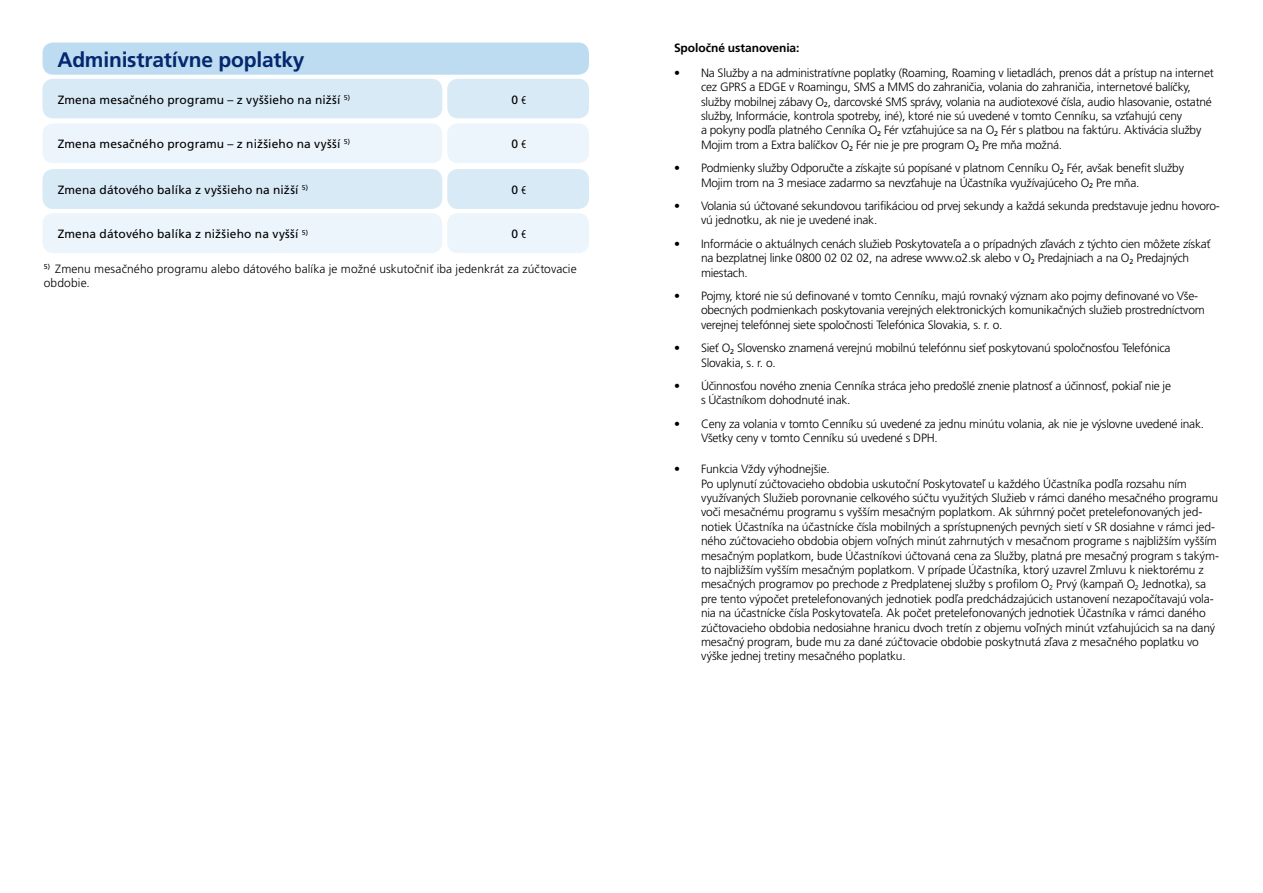
<style>
.page{position:relative;width:1263px;height:893px;background:#fff}
.page>*{position:absolute;margin:0;border:0;box-sizing:border-box;transform-origin:0 0}
.t1{font:700 21px "Frutiger CE";letter-spacing:-.01em;color:#04276e}
.t2{font:300 12px/14.4px "Frutiger CE";letter-spacing:-.02em;color:#000}
.t3{font:12px "Frutiger CE";letter-spacing:.015em;color:#000}
.t4{font:300 12px/14.4px "Frutiger CE";letter-spacing:.01em;color:#000}
.t5{font:700 12px "Frutiger CE";letter-spacing:-.005em;color:#000}
.s1{font-family:"Myriad Pro";font-stretch:condensed}
</style>
<div class="page">
<div style="left:43px;top:43px;width:546px;height:32px;background:#bddcf1;border-radius:11px"></div>
<div style="left:447px;top:79px;width:142px;height:39px;background:#d9eaf7;border-radius:11px"></div>
<div style="left:447px;top:169px;width:142px;height:40px;background:#d9eaf7;border-radius:11px"></div>
<div style="left:447px;top:124px;width:142px;height:39px;background:#ecf5fb;border-radius:11px"></div>
<div style="left:447px;top:213px;width:142px;height:40px;background:#ecf5fb;border-radius:11px"></div>
<div style="left:43px;top:79px;width:399px;height:39px;background:#d9eaf7;border-radius:11px"></div>
<div style="left:43px;top:169px;width:399px;height:40px;background:#d9eaf7;border-radius:11px"></div>
<div style="left:43px;top:124px;width:399px;height:39px;background:#ecf5fb;border-radius:11px"></div>
<div style="left:43px;top:213px;width:399px;height:40px;background:#ecf5fb;border-radius:11px"></div>
<h1 class="t1" style="left:57px;top:48px;width:249px">Administratívne poplatky</h1>
<p class="t3" style="left:58px;top:93px;width:294px">Zmena mesačného programu – z vyššieho na nižší <sup>5)</sup></p>
<p class="t3" style="left:58px;top:137px;width:294px">Zmena mesačného programu – z nižšieho na vyšší <sup>5)</sup></p>
<p class="t3" style="left:511px;top:93px;width:16px">0 <span class="s1">€</span></p>
<p class="t3" style="left:511px;top:137px;width:16px">0 <span class="s1">€</span></p>
<p class="t3" style="left:58px;top:183px;width:252px">Zmena dátového balíka z vyššieho na nižší <sup>5)</sup></p>
<p class="t3" style="left:511px;top:183px;width:16px">0 <span class="s1">€</span></p>
<p class="t3" style="left:58px;top:227px;width:252px">Zmena dátového balíka z nižšieho na vyšší <sup>5)</sup></p>
<p class="t3" style="left:511px;top:227px;width:16px">0 <span class="s1">€</span></p>
<p class="t4" style="left:44px;top:262px;width:534px"><sup>5)</sup> Zmenu mesačného programu alebo dátového balíka je možné uskutočniť iba jedenkrát za zúčtovacie obdobie.</p>
<p class="t5" style="left:674px;top:41px;width:127px">Spoločné ustanovenia:</p>
<p class="t2" style="left:701px;top:65px;width:514px;text-indent:-27px">• Na Služby a na administratívne poplatky (Roaming, Roaming v lietadlách, prenos dát a prístup na internet cez GPRS a EDGE v Roamingu, SMS a MMS do zahraničia, volania do zahraničia, internetové balíčky, služby mobilnej zábavy O<sub>2</sub>, darcovské SMS správy, volania na audiotexové čísla, audio hlasovanie, ostatné služby, Informácie, kontrola spotreby, iné), ktoré nie sú uvedené v tomto Cenníku, sa vzťahujú ceny<br>a pokyny podľa platného Cenníka O<sub>2</sub> Fér vzťahujúce sa na O<sub>2</sub> Fér s platbou na faktúru. Aktivácia služby Mojim trom a Extra balíčkov O<sub>2</sub> Fér nie je pre program O<sub>2</sub> Pre mňa možná.</p>
<p class="t2" style="left:701px;top:161px;width:484px;text-indent:-27px">• Podmienky služby Odporučte a získajte sú popísané v platnom Cenníku O<sub>2</sub> Fér, avšak benefit služby<br>Mojim trom na 3 mesiace zadarmo sa nevzťahuje na Účastníka využívajúceho O<sub>2</sub> Pre mňa.</p>
<p class="t2" style="left:701px;top:199px;width:520px;text-indent:-27px">• Volania sú účtované sekundovou tarifikáciou od prvej sekundy a každá sekunda predstavuje jednu hovoro&shy;vú jednotku, ak nie je uvedené inak.</p>
<p class="t2" style="left:701px;top:236px;width:511px;text-indent:-27px">• Informácie o aktuálnych cenách služieb Poskytovateľa a o prípadných zľavách z týchto cien môžete získať na bezplatnej linke 0800 02 02 02, na adrese www.o2.sk alebo v O<sub>2</sub> Predajniach a na O<sub>2</sub> Predajných miestach.</p>
<p class="t2" style="left:701px;top:289px;width:505px;text-indent:-27px">• Pojmy, ktoré nie sú definované v tomto Cenníku, majú rovnaký význam ako pojmy definované vo Vše&shy;obecných podmienkach poskytovania verejných elektronických komunikačných služieb prostredníctvom verejnej telefónnej siete spoločnosti Telefónica Slovakia, s. r. o.</p>
<p class="t2" style="left:701px;top:341px;width:471px;text-indent:-27px">• Sieť O<sub>2</sub> Slovensko znamená verejnú mobilnú telefónnu sieť poskytovanú spoločnosťou Telefónica<br>Slovakia, s. r. o.</p>
<p class="t2" style="left:701px;top:379px;width:471px;text-indent:-27px">• Účinnosťou nového znenia Cenníka stráca jeho predošlé znenie platnosť a účinnosť, pokiaľ nie je s Účastníkom dohodnuté inak.</p>
<p class="t2" style="left:701px;top:416px;width:505px;text-indent:-27px">• Ceny za volania v tomto Cenníku sú uvedené za jednu minútu volania, ak nie je výslovne uvedené inak.<br>Všetky ceny v tomto Cenníku sú uvedené s DPH.</p>
<p class="t2" style="left:701px;top:462px;width:520px;text-indent:-27px">• Funkcia Vždy výhodnejšie.<br>Po uplynutí zúčtovacieho obdobia uskutoční Poskytovateľ u každého Účastníka podľa rozsahu ním využívaných Služieb porovnanie celkového súčtu využitých Služieb v rámci daného mesačného programu voči mesačnému programu s vyšším mesačným poplatkom. Ak súhrnný počet pretelefonovaných jed&shy;notiek Účastníka na účastnícke čísla mobilných a sprístupnených pevných sietí v SR dosiahne v rámci jed&shy;ného zúčtovacieho obdobia objem voľných minút zahrnutých v mesačnom programe s najbližším vyšším mesačným poplatkom, bude Účastníkovi účtovaná cena za Služby, platná pre mesačný program s takým&shy;to najbližším vyšším mesačným poplatkom. V prípade Účastníka, ktorý uzavrel Zmluvu k niektorému z mesačných programov po prechode z Predplatenej služby s profilom O<sub>2</sub> Prvý (kampaň O<sub>2</sub> Jednotka), sa pre tento výpočet pretelefonovaných jednotiek podľa predchádzajúcich ustanovení nezapočítavajú vola&shy;nia na účastnícke čísla Poskytovateľa. Ak počet pretelefonovaných jednotiek Účastníka v rámci daného zúčtovacieho obdobia nedosiahne hranicu dvoch tretín z objemu voľných minút vzťahujúcich sa na daný mesačný program, bude mu za dané zúčtovacie obdobie poskytnutá zľava z mesačného poplatku vo výške jednej tretiny mesačného poplatku.</p>
</div>
